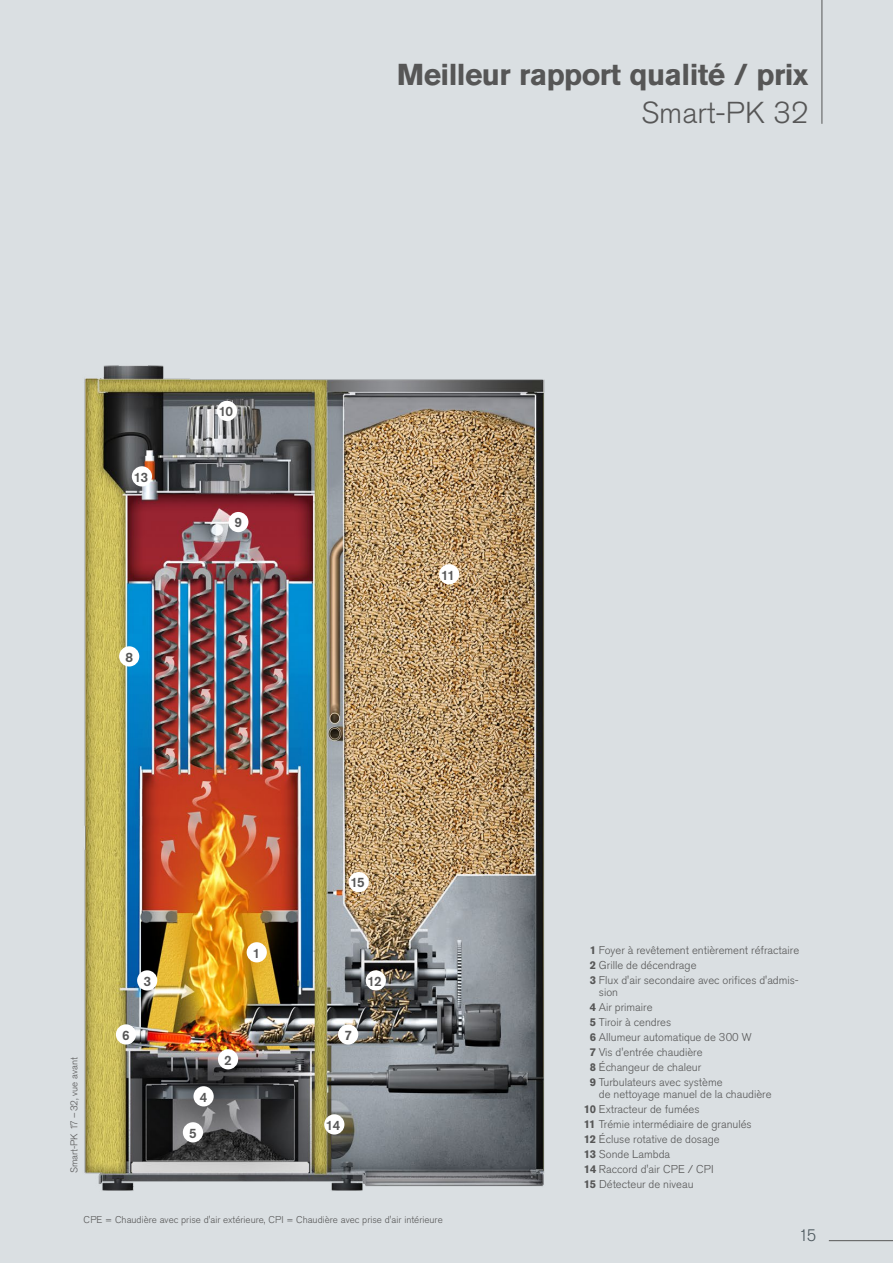
<style>
.page{position:relative;width:893px;height:1263px;background:#dadfe2}
.page>*{position:absolute;margin:0;border:0;box-sizing:border-box;transform-origin:0 0}
.t1{font:30px "Akzidenz Grotesk W1 G Bold";letter-spacing:-.02em;color:#565656}
.t2{font:30px "Akzidenz Grotesk W1 G Light";color:#565656}
.t3{font:16.5px "Akzidenz Grotesk W1 G Light";color:#4b565c}
.t4{font:13.5px "Akzidenz Grotesk W1 G Md";letter-spacing:-.065em;color:#565656}
.t5{font:11.25px/15px "Akzidenz Grotesk W1 G Light";color:#565656}
.t6{font:9.75px "Akzidenz Grotesk W1 G Light";color:#565656}
.s1{font-family:"Akzidenz Grotesk W1 G Bold"}
</style>
<div class="page">
<hr style="left:821px;top:0;width:1px;height:124px;background:#565656">
<img style="left:84px;top:365px;width:461px;height:826px">
<img style="left:84px;top:561px;width:11px;height:394px">
<div style="left:247px;top:942px;width:20px;height:20px;background:#fff;border-radius:50%"></div>
<div style="left:439px;top:564px;width:20px;height:20px;background:#fff;border-radius:50%"></div>
<div style="left:338px;top:1024px;width:20px;height:20px;background:#fff;border-radius:50%"></div>
<div style="left:218px;top:1049px;width:20px;height:20px;background:#fff;border-radius:50%"></div>
<div style="left:366px;top:970px;width:20px;height:20px;background:#fff;border-radius:50%"></div>
<div style="left:349px;top:872px;width:20px;height:20px;background:#fff;border-radius:50%"></div>
<div style="left:119px;top:646px;width:20px;height:20px;background:#fff;border-radius:50%"></div>
<div style="left:137px;top:970px;width:20px;height:20px;background:#fff;border-radius:50%"></div>
<div style="left:132px;top:466px;width:20px;height:20px;background:#fff;border-radius:50%"></div>
<div style="left:228px;top:512px;width:20px;height:20px;background:#fff;border-radius:50%"></div>
<div style="left:193px;top:1086px;width:21px;height:20px;background:#fff;border-radius:50%"></div>
<div style="left:324px;top:1114px;width:20px;height:20px;background:#fff;border-radius:50%"></div>
<div style="left:217px;top:401px;width:20px;height:20px;background:#fff;border-radius:50%"></div>
<div style="left:183px;top:1122px;width:20px;height:20px;background:#fff;border-radius:50%"></div>
<div style="left:116px;top:1024px;width:20px;height:20px;background:#fff;border-radius:50%"></div>
<hr style="left:829px;top:1240px;width:64px;height:1px;background:#565656">
<h1 class="t1" style="left:397px;top:55px;width:413px">Meilleur rapport qualité / prix</h1>
<h1 class="t2" style="left:641px;top:93px;width:169px">Smart-PK 32</h1>
<p class="t4" style="left:134px;top:468px;width:16px">13</p>
<p class="t4" style="left:125px;top:648px;width:9px">8</p>
<p class="t4" style="left:219px;top:403px;width:16px">10</p>
<p class="t4" style="left:234px;top:514px;width:9px">9</p>
<p class="t4" style="left:441px;top:566px;width:15px">11</p>
<p class="t6" style="left:68px;top:1173px;width:118px;rotate:-90deg">Smart-PK 17 – 32, vue avant</p>
<p class="t4" style="left:143px;top:972px;width:9px">3</p>
<p class="t4" style="left:122px;top:1026px;width:9px">6</p>
<p class="t4" style="left:253px;top:944px;width:9px">1</p>
<p class="t4" style="left:200px;top:1088px;width:9px">4</p>
<p class="t4" style="left:189px;top:1124px;width:9px">5</p>
<p class="t4" style="left:224px;top:1051px;width:9px">2</p>
<p class="t4" style="left:350px;top:874px;width:16px">15</p>
<p class="t4" style="left:368px;top:972px;width:16px">12</p>
<p class="t4" style="left:344px;top:1026px;width:9px">7</p>
<p class="t4" style="left:326px;top:1116px;width:16px">14</p>
<p class="t5" style="left:590px;top:943px;width:211px"><span class="s1">1</span> Foyer à revêtement entièrement réfractaire<br><span class="s1">2</span> Grille de décendrage<br><span class="s1">3</span> Flux d'air secondaire avec orifices d'admis-</p>
<p class="t5" style="left:590px;top:985px;width:163px;text-indent:9px">sion<br><span class="s1">4</span> Air primaire<br><span class="s1">5</span> Tiroir à cendres<br><span class="s1">6</span> Allumeur automatique de 300 W<br><span class="s1">7</span> Vis d'entrée chaudière<br><span class="s1">8</span> Échangeur de chaleur<br><span class="s1">9</span> Turbulateurs avec système</p>
<p class="t5" style="left:584px;top:1087px;width:189px;text-indent:15px">de nettoyage manuel de la chaudière<br><span class="s1">10</span> Extracteur de fumées<br><span class="s1">11</span> Trémie intermédiaire de granulés<br><span class="s1">12</span> Écluse rotative de dosage<br><span class="s1">13</span> Sonde Lambda<br><span class="s1">14</span> Raccord d'air CPE / CPI<br><span class="s1">15</span> Détecteur de niveau</p>
<p class="t6" style="left:84px;top:1213px;width:361px">CPE = Chaudière avec prise d'air extérieure, CPI = Chaudière avec prise d'air intérieure</p>
<h2 class="t3" style="left:799px;top:1225px;width:19px">15</h2>
</div>
